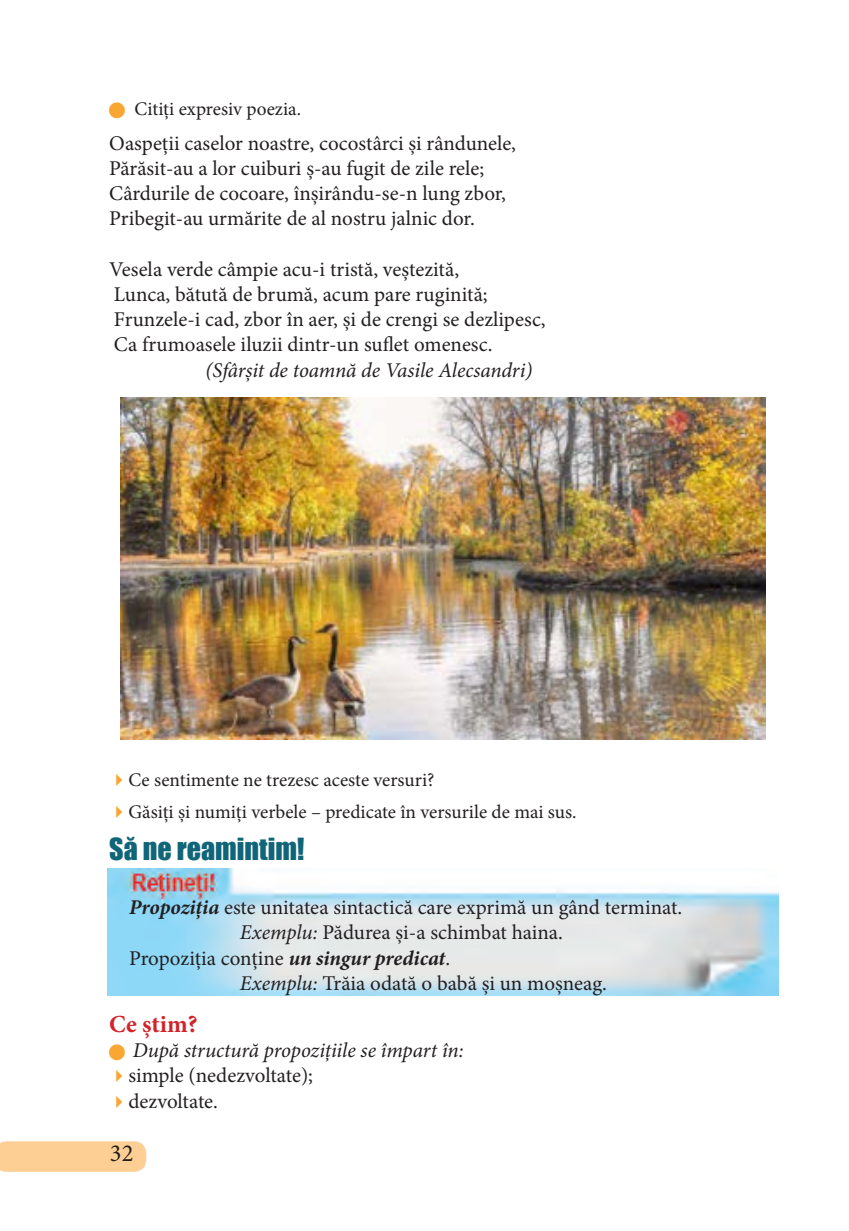
<style>
.page{position:relative;width:849px;height:1231px;background:#fff}
.page>*{position:absolute;margin:0;border:0;box-sizing:border-box;transform-origin:0 0}
.t1{font:28px "Impact";color:#106579}
.t2{font:700 24.5px "Minion Pro";color:#d1232a}
.rozdil_nazva{font:24.5px "Minion Pro";color:#231f20}
.t3{font:21px "Minion Pro";color:#231f20}
.t4{font:italic 21px "Minion Pro";letter-spacing:-.01em;color:#231f20}
.t5{font:19.25px "Minion Pro";color:#231f20}
.s1{color:#faa633}
.s2{font-weight:700;font-style:italic}
.s3{font-style:italic}
</style>
<div class="page">
<img style="left:108px;top:868px;width:670px;height:127px">
<img style="left:120px;top:397px;width:645px;height:342px">
<div style="left:0;top:1141px;width:146px;height:30px;background:#fdcf94"></div>
<p class="t5" style="left:109px;top:96px;width:193px"><span class="s1">■</span> Citiți expresiv poezia.</p>
<p class="t3" style="left:109px;top:129px;width:408px">Oaspeții caselor noastre, cocostârci și rândunele,</p>
<p class="t3" style="left:109px;top:154px;width:376px">Părăsit-au a lor cuiburi ș-au fugit de zile rele;</p>
<p class="t3" style="left:109px;top:179px;width:398px">Cârdurile de cocoare, înșirându-se-n lung zbor,</p>
<p class="t3" style="left:109px;top:204px;width:367px">Pribegit-au urmărite de al nostru jalnic dor.</p>
<p class="t3" style="left:109px;top:255px;width:351px">Vesela verde câmpie acu-i tristă, veștezită,</p>
<p class="t3" style="left:114px;top:280px;width:375px">Lunca, bătută de brumă, acum pare ruginită;</p>
<p class="t3" style="left:114px;top:305px;width:433px">Frunzele-i cad, zbor în aer, și de crengi se dezlipesc,</p>
<p class="t3" style="left:114px;top:330px;width:380px">Ca frumoasele iluzii dintr-un suflet omenesc.</p>
<p class="t4" style="left:205px;top:355px;width:328px">(Sfârșit de toamnă de Vasile Alecsandri)</p>
<p class="t5" style="left:109px;top:767px;width:326px"><span class="s1">✔</span>Ce sentimente ne trezesc aceste versuri?</p>
<p class="t5" style="left:109px;top:798px;width:468px"><span class="s1">✔</span>Găsiți și numiți verbele – predicate în versurile de mai sus.</p>
<p class="t1" style="left:109px;top:827px;width:197px">SĂ NE REAMINTIM!</p>
<p class="t3" style="left:129px;top:893px;width:554px"><span class="s2">Propoziția</span> este unitatea sintactică care exprimă un gând terminat.</p>
<p class="t3" style="left:240px;top:918px;width:324px"><span class="s3">Exemplu:</span> Pădurea și-a schimbat haina.</p>
<p class="t3" style="left:129px;top:943px;width:322px">Propoziția conține <span class="s2">un singur predicat</span>.</p>
<p class="t3" style="left:240px;top:968px;width:368px"><span class="s3">Exemplu:</span> Trăia odată o babă și un moșneag.</p>
<p class="t2" style="left:109px;top:1006px;width:90px">Ce știm?</p>
<p class="t4" style="left:109px;top:1035px;width:356px"><span class="s1">■</span> După structură propozițiile se împart în:</p>
<p class="t3" style="left:109px;top:1061px;width:205px"><span class="s1">✔</span>simple (nedezvoltate);</p>
<p class="t3" style="left:109px;top:1086px;width:110px"><span class="s1">✔</span>dezvoltate.</p>
<p class="rozdil_nazva" style="left:110px;top:1136px;width:25px">32</p>
</div>
